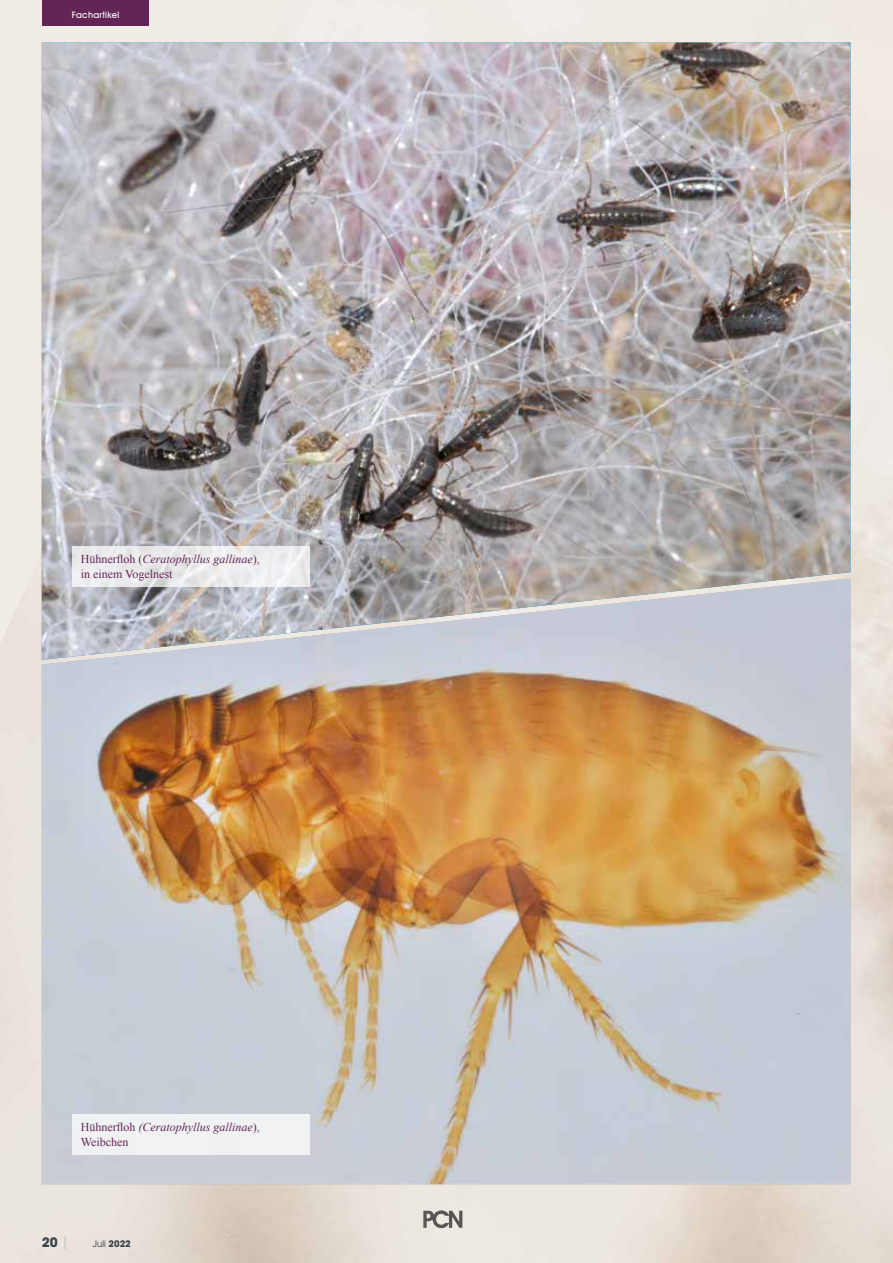
<style>
.page{position:relative;width:893px;height:1263px;background:#fff}
.page>*{position:absolute;margin:0;border:0;box-sizing:border-box;transform-origin:0 0}
.t1{font:700 13.5px "Avant Garde IT Cby BT";color:#364248}
.t2{font:12px/15px "Times New Roman";color:#622555}
.t3{font:italic 12px/15px "Times New Roman";color:#622555}
.t4{font:9.3px "Avant Garde IT Cby BT";color:#364248}
.t5{font:500 9px "Avant Garde IT Cby BT";letter-spacing:.03em;color:#fff}
.s1{font-style:italic}
.s2{font-style:normal}
.s3{font-weight:400;color:#a5b3bb}
.s4{font-weight:700}
</style>
<div class="page">
<img style="left:0;top:0;width:893px;height:1263px">
<img style="left:42px;top:43px;width:808px;height:535px">
<img style="left:42px;top:578px;width:808px;height:606px">
<svg style="left:72px;top:546px;width:238px;height:41px;fill:#ebeced"></svg>
<div style="left:72px;top:1114px;width:238px;height:40px;background:#f0f2f4"></div>
<div style="left:43px;top:0;width:106px;height:26px;background:#622555"></div>
<svg style="left:423px;top:1210px;width:39px;height:18px"></svg>
<p class="t5" style="left:72px;top:9px;width:49px">Fachartikel</p>
<p class="t2" style="left:81px;top:552px;width:180px">Hühnerfloh (<span class="s1">Ceratophyllus gallinae</span>), in einem Vogelnest</p>
<p class="t3" style="left:81px;top:1119px;width:180px"><span class="s2">Hühnerfloh</span> (Ceratophyllus gallinae<span class="s2">),<br>Weibchen</span></p>
<p class="t1" style="left:42px;top:1234px;width:28px">20 <span class="s3">|</span></p>
<p class="t4" style="left:93px;top:1238px;width:39px">Juli <span class="s4">2022</span></p>
</div>
